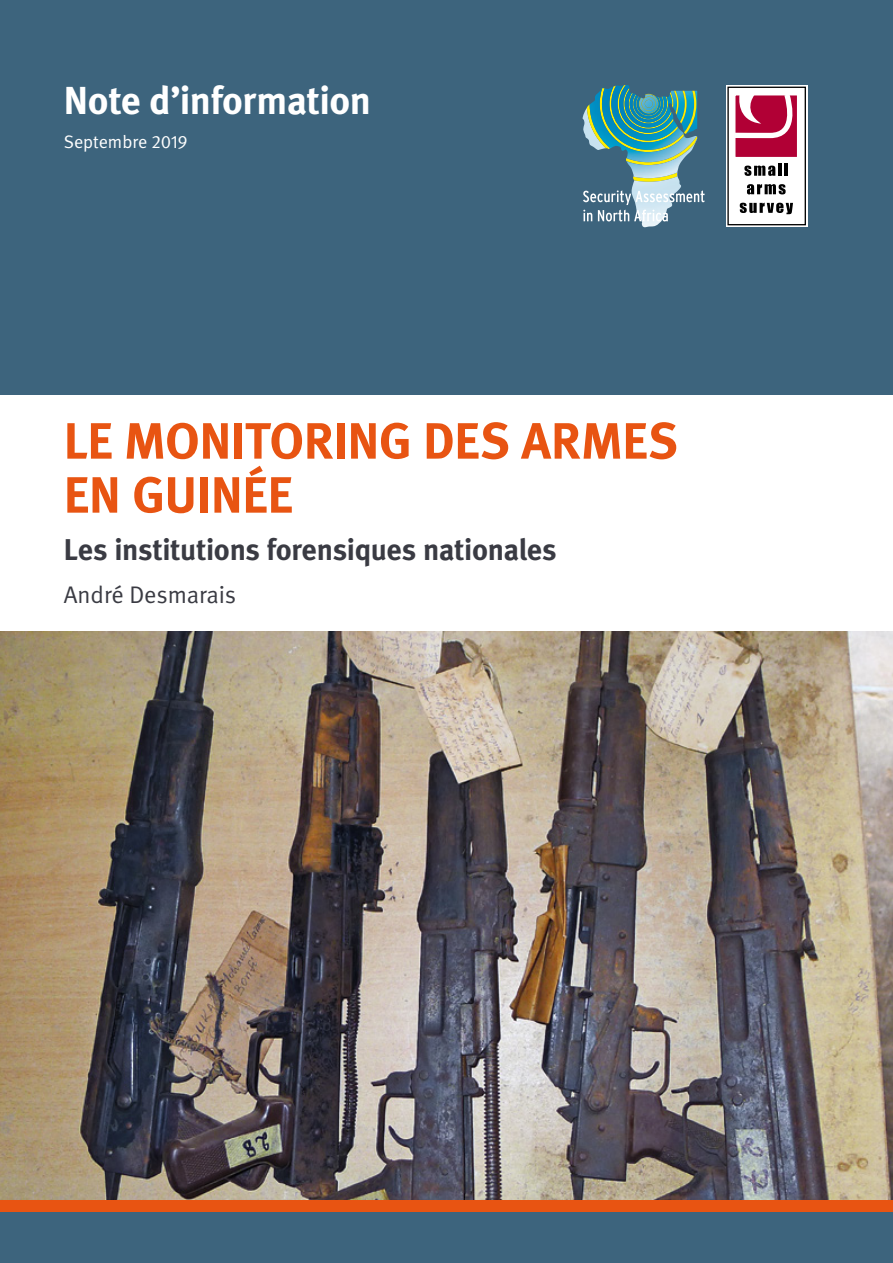
<style>
.page{position:relative;width:893px;height:1263px;background:#3d647d}
.page>*{position:absolute;margin:0;border:0;box-sizing:border-box;transform-origin:0 0}
.t1{font:700 51px/54px "Meta";letter-spacing:-.005em;color:#e85412}
.t2{font:700 39px "Meta";letter-spacing:-.01em;color:#fff}
.t3{font:700 30px "Meta";letter-spacing:-.01em;color:#3a3b43}
.t4{font:24px "Meta Normal";color:#3a3b43}
.t5{font:18px "Meta Normal";color:#fff}
.s1{font-family:"Meta Normal Expert"}
</style>
<div class="page">
<div style="left:0;top:395px;width:893px;height:236px;background:#fff"></div>
<div style="left:0;top:1199px;width:893px;height:13px;background:#e85412"></div>
<div style="left:726px;top:85px;width:81px;height:142px;background:#a3a3a3"></div>
<div style="left:727px;top:87px;width:79px;height:138px;background:#fff;border:1px solid #000"></div>
<div style="left:734px;top:94px;width:64px;height:64px;background:#b10035;border:1px solid #fff"></div>
<svg style="left:729px;top:88px;width:72px;height:53px"></svg>
<svg style="left:744px;top:164px;width:37px;height:12px"></svg>
<hr style="left:784px;top:164px;width:4px;height:12px;background:#000">
<svg style="left:747px;top:184px;width:39px;height:10px"></svg>
<svg style="left:740px;top:203px;width:53px;height:11px"></svg>
<img style="left:591px;top:165px;width:90px;height:62px">
<svg style="left:583px;top:85px;width:114px;height:80px"></svg>
<svg style="left:583px;top:190px;width:122px;height:31px"></svg>
<img style="left:0;top:631px;width:893px;height:568px">
<h2 class="t2" style="left:64px;top:76px;width:309px">Note d’information</h2>
<p class="t5" style="left:64px;top:132px;width:126px">Septembre <span class="s1">2019</span></p>
<h1 class="t1" style="left:64px;top:413px;width:615px">LE MONITORING DES ARMES<br>EN GUINÉE</h1>
<p class="t3" style="left:64px;top:531px;width:494px">Les institutions forensiques nationales</p>
<p class="t4" style="left:64px;top:581px;width:174px">André Desmarais</p>
</div>
